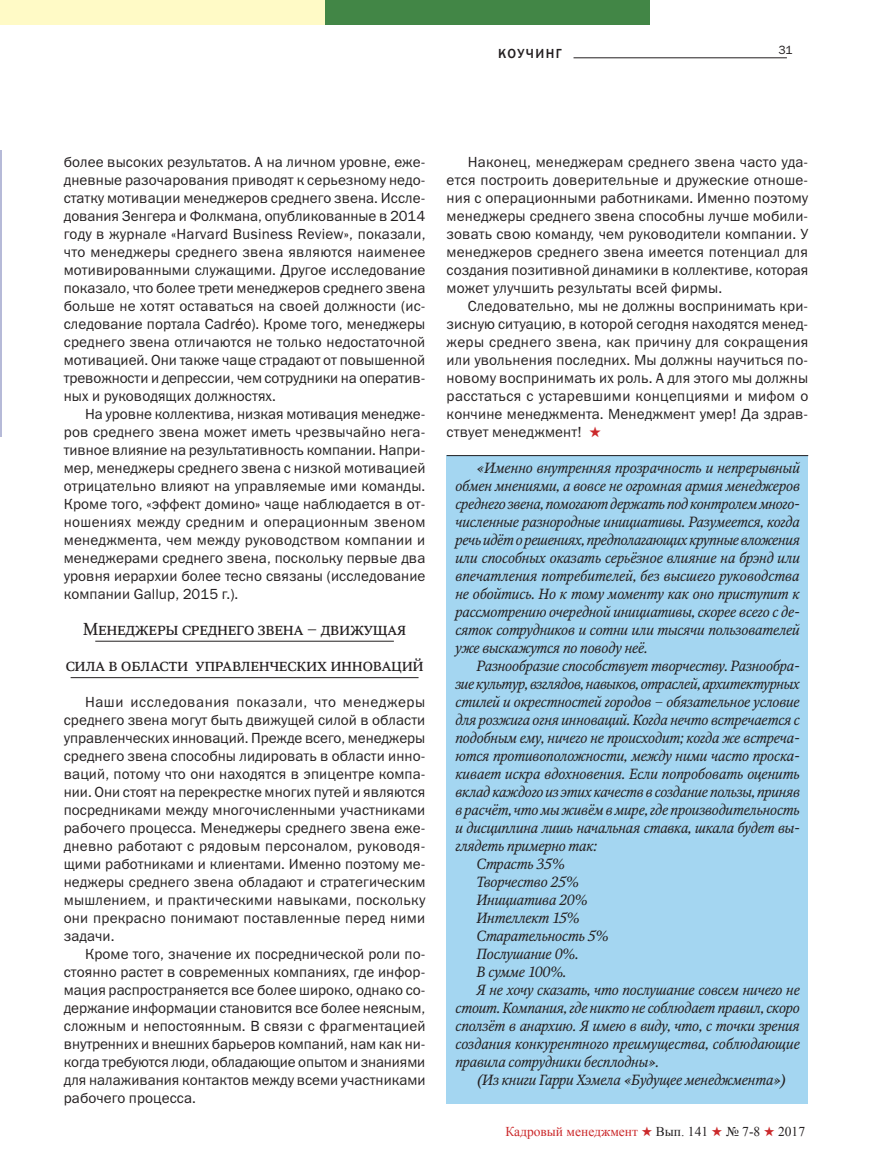
<style>
.page{position:relative;width:872px;height:1170px;background:#fff}
.page>*{position:absolute;margin:0;border:0;box-sizing:border-box;transform-origin:0 0}
.t1{font:17.25px/36px "Octava PT";letter-spacing:-.025em;color:#231f20;text-align:center}
.t2{font:14.7px/18px "Franklin Gothic PT";letter-spacing:.005em;color:#231f20;text-align:justify}
.t3{font:italic 14.7px/18px "Octava PT";letter-spacing:-.025em;color:#231f20;text-align:justify}
.t4{font:13.5px "Times New Roman";color:#cb292b}
.t5{font:500 13.5px "Franklin Gothic";letter-spacing:.1em;color:#231f20}
.t6{font:12px "Franklin Gothic PT";color:#231f20}
.s1{font-family:"Arial"}
.s2{font-family:"Dixieland";font-size:14.85px;color:#cb292b}
.s3{font-family:"Dixieland"}
.s4{color:#231f20}
</style>
<div class="page">
<hr style="left:573px;top:57px;width:214px;height:1px;background:#231f20">
<div style="left:325px;top:0;width:325px;height:24px;background:#428646"></div>
<div style="left:0;top:0;width:325px;height:24px;background:#fffac6"></div>
<hr style="left:0;top:151px;width:1px;height:286px;background:#b6bad8">
<hr style="left:95px;top:640px;width:299px;height:1px;background:#231f20">
<hr style="left:71px;top:677px;width:347px;height:1px;background:#231f20">
<div style="left:447px;top:455px;width:361px;height:648px;background:#a4d6f1"></div>
<hr style="left:447px;top:455px;width:361px;height:1px;background:#231f20">
<p class="t5" style="left:498px;top:45px;width:65px">КОУЧИНГ</p>
<p class="t6" style="left:778px;top:43px;width:16px">31</p>
<p class="t2" style="left:64px;top:153px;width:363px">более высоких результатов. А на личном уровне, еже&shy;дневные разочарования приводят к серьезному недо&shy;статку мотивации менеджеров среднего звена. Иссле&shy;дования Зенгера и Фолкмана, опубликованные в 2014 году в журнале «Harvard Business Review», показали, что менеджеры среднего звена являются наименее мотивированными служащими. Другое исследование показало, что более трети менеджеров среднего звена больше не хотят оставаться на своей должности (ис&shy;следование портала Cadr<span class="s1">é</span>o). Кроме того, менеджеры среднего звена отличаются не только недостаточной мотивацией. Они также чаще страдают от повышенной тревожности и депрессии, чем сотрудники на оператив&shy;ных и руководящих должностях.</p>
<p class="t2" style="left:64px;top:405px;width:363px;text-indent:21px">На уровне коллектива, низкая мотивация менедже&shy;ров среднего звена может иметь чрезвычайно нега&shy;тивное влияние на результативность компании. Напри&shy;мер, менеджеры среднего звена с низкой мотивацией отрицательно влияют на управляемые ими команды.<br>Кроме того, «эффект домино» чаще наблюдается в от&shy;ношениях между средним и операционным звеном менеджмента, чем между руководством компании и менеджерами среднего звена, поскольку первые два уровня иерархии более тесно связаны (исследование компании Gallup, 2015 г.).</p>
<p class="t1" style="left:65px;top:611px;width:360px">Менеджеры среднего звена – движущая сила в области управленческих инноваций</p>
<p class="t2" style="left:64px;top:693px;width:363px;text-indent:21px">Наши исследования показали, что менеджеры среднего звена могут быть движущей силой в области управленческих инноваций. Прежде всего, менеджеры среднего звена способны лидировать в области инно&shy;ваций, потому что они находятся в эпицентре компа&shy;нии. Они стоят на перекрестке многих путей и являются посредниками между многочисленными участниками рабочего процесса. Менеджеры среднего звена еже&shy;дневно работают с рядовым персоналом, руководя&shy;щими работниками и клиентами. Именно поэтому ме&shy;неджеры среднего звена обладают и стратегическим мышлением, и практическими навыками, поскольку они прекрасно понимают поставленные перед ними задачи.</p>
<p class="t2" style="left:64px;top:945px;width:363px;text-indent:21px">Кроме того, значение их посреднической роли по&shy;стоянно растет в современных компаниях, где инфор&shy;мация распространяется все более широко, однако со&shy;держание информации становится все более неясным, сложным и непостоянным. В связи с фрагментацией внутренних и внешних барьеров компаний, нам как ни&shy;когда требуются люди, обладающие опытом и знаниями для налаживания контактов между всеми участниками рабочего процесса.</p>
<p class="t2" style="left:446px;top:153px;width:363px;text-indent:21px">Наконец, менеджерам среднего звена часто уда&shy;ется построить доверительные и дружеские отноше&shy;ния с операционными работниками. Именно поэтому менеджеры среднего звена способны лучше мобили&shy;зовать свою команду, чем руководители компании. У менеджеров среднего звена имеется потенциал для создания позитивной динамики в коллективе, которая может улучшить результаты всей фирмы.</p>
<p class="t2" style="left:446px;top:297px;width:363px;text-indent:21px">Следовательно, мы не должны воспринимать кри&shy;зисную ситуацию, в которой сегодня находятся менед&shy;жеры среднего звена, как причину для сокращения или увольнения последних. Мы должны научиться по&shy;новому воспринимать их роль. А для этого мы должны расстаться с устаревшими концепциями и мифом о кончине менеджмента. Менеджмент умер! Да здрав&shy;ствует менеджмент! <span class="s2">H</span></p>
<p class="t3" style="left:455px;top:459px;width:346px;text-indent:21px">«Именно внутренняя прозрачность и непрерывный обмен мнениями, а вовсе не огромная армия менеджеров среднего звена, помогают держать под контролем много&shy;численные разнородные инициативы. Разумеется, когда речь идёт о решениях, предполагающих крупные вложения или способных оказать серьёзное влияние на брэнд или впечатления потребителей, без высшего руководства не обойтись. Но к тому моменту как оно приступит к рассмотрению очередной инициативы, скорее всего с де&shy;сяток сотрудников и сотни или тысячи пользователей уже выскажутся по поводу неё.</p>
<p class="t3" style="left:476px;top:657px;width:325px">Разнообразие способствует творчеству. Разнообра-</p>
<p class="t3" style="left:455px;top:675px;width:346px">зие культур, взглядов, навыков, отраслей, архитектурных</p>
<p class="t3" style="left:455px;top:693px;width:346px">стилей и окрестностей городов – обязательное условие</p>
<p class="t3" style="left:455px;top:711px;width:346px">для розжига огня инноваций. Когда нечто встречается с</p>
<p class="t3" style="left:455px;top:729px;width:346px">подобным ему, ничего не происходит; когда же встреча-</p>
<p class="t3" style="left:455px;top:747px;width:346px">ются противоположности, между ними часто проска-</p>
<p class="t3" style="left:455px;top:765px;width:346px">кивает искра вдохновения. Если попробовать оценить</p>
<p class="t3" style="left:455px;top:783px;width:346px">вклад каждого из этих качеств в создание пользы, приняв</p>
<p class="t3" style="left:455px;top:801px;width:346px">в расчёт, что мы живём в мире, где производительность</p>
<p class="t3" style="left:455px;top:819px;width:346px">и дисциплина лишь начальная ставка, шкала будет вы-</p>
<p class="t3" style="left:455px;top:837px;width:143px">глядеть примерно так:</p>
<p class="t3" style="left:476px;top:855px;width:90px">Страсть 35%</p>
<p class="t3" style="left:476px;top:873px;width:104px">Творчество 25%</p>
<p class="t3" style="left:476px;top:891px;width:113px">Инициатива 20%</p>
<p class="t3" style="left:476px;top:909px;width:105px">Интеллект 15%</p>
<p class="t3" style="left:476px;top:927px;width:134px">Старательность 5%</p>
<p class="t3" style="left:476px;top:945px;width:104px">Послушание 0%.</p>
<p class="t3" style="left:476px;top:963px;width:91px">В сумме 100%.</p>
<p class="t3" style="left:476px;top:981px;width:325px">Я не хочу сказать, что послушание совсем ничего не</p>
<p class="t3" style="left:455px;top:999px;width:346px">стоит. Компания, где никто не соблюдает правил, скоро</p>
<p class="t3" style="left:455px;top:1017px;width:346px">сползёт в анархию. Я имею в виду, что, с точки зрения</p>
<p class="t3" style="left:455px;top:1035px;width:346px">создания конкурентного преимущества, соблюдающие</p>
<p class="t3" style="left:455px;top:1053px;width:205px">правила сотрудники бесплодны».</p>
<p class="t3" style="left:476px;top:1071px;width:312px">(Из книги Гарри Хэмела «Будущее менеджмента»)</p>
<p class="t4" style="left:505px;top:1121px;width:301px">Кадровый менеджмент <span class="s3">H</span> <span class="s4">Вып. 141</span> <span class="s3">H</span> <span class="s4">№ 7-8</span> <span class="s3">H</span> <span class="s4">2017</span></p>
</div>
